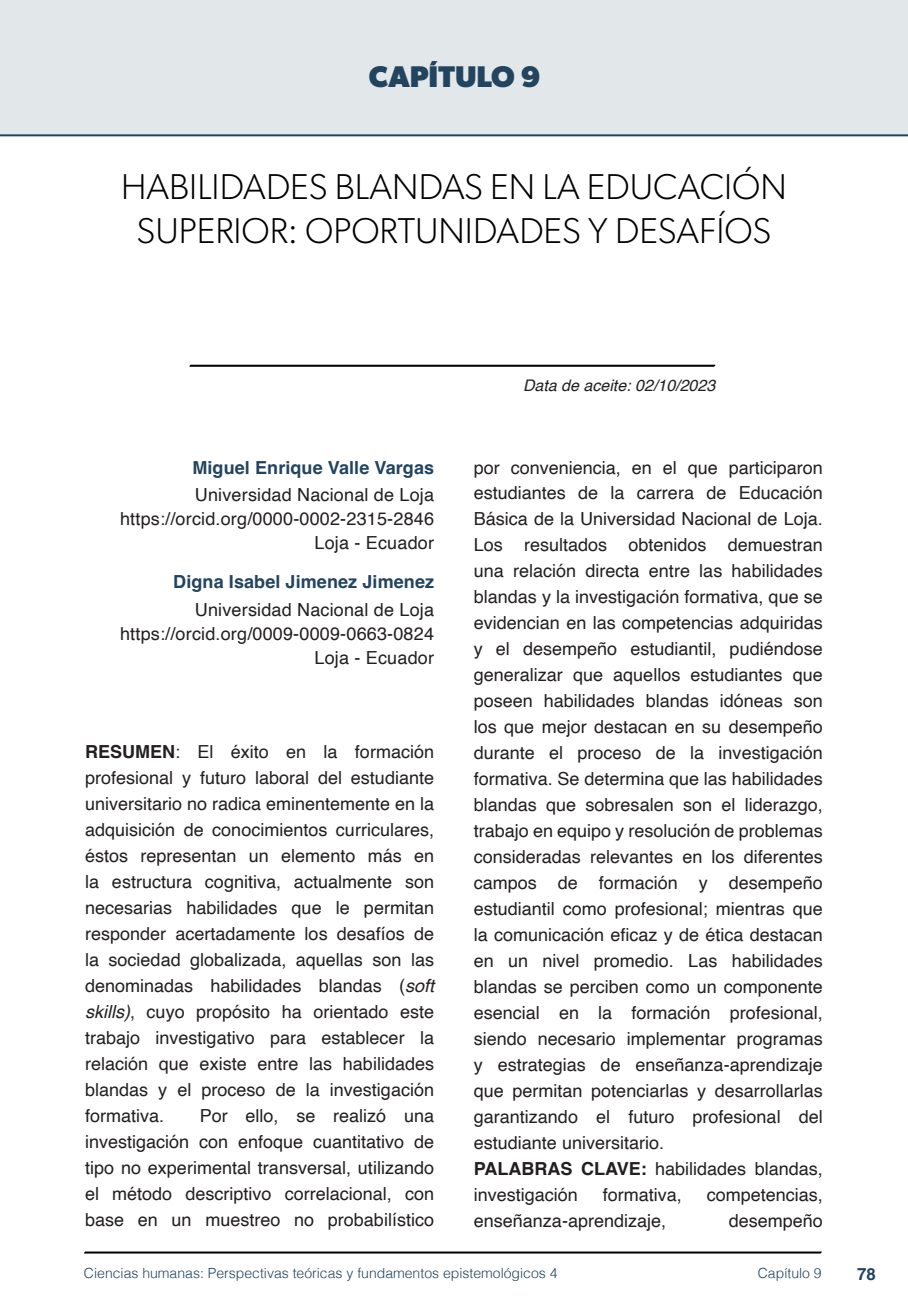
<style>
.page{position:relative;width:908px;height:1304px;background:#fff}
.page>*{position:absolute;margin:0;border:0;box-sizing:border-box;transform-origin:0 0}
.t1{font:300 36px/44px "Gibson";color:#000;text-align:center}
.t2{font:700 30px "Gibson";color:#23445f}
.t3{font:18px/26px "Helvetica";color:#231f20;text-align:right}
.t4{font:700 18px "Helvetica";letter-spacing:.005em;color:#23445f}
.t5{font:700 16.8px "Helvetica";color:#23445f}
.t6{font:italic 16px "Helvetica";color:#231f20}
.t7{font:300 14px "Helvetica";color:#23445f}
.s1{font-weight:700}
.s2{font-style:italic}
</style>
<div class="page">
<svg style="left:84px;top:1251px;width:737px;height:3px;background:#515151"></svg>
<svg style="left:189px;top:364px;width:526px;height:3px;background:#4f4f4f"></svg>
<div style="left:0;top:0;width:907px;height:136px;background:#e2e7e9"></div>
<div style="left:44px;top:72px;width:68px;height:61px;background:#e2e7e9"></div>
<h2 class="t2" style="left:369px;top:58px;width:173px">CAPÍTULO 9</h2>
<h1 class="t1" style="left:121px;top:164px;width:667px">HABILIDADES BLANDAS EN LA EDUCACIÓN<br>SUPERIOR: OPORTUNIDADES Y DESAFÍOS</h1>
<p class="t4" style="left:192px;top:456px;width:243px">Miguel Enrique Valle Vargas</p>
<p class="t3" style="left:120px;top:483px;width:315px;line-height:24px">Universidad Nacional de Loja https://orcid.org/0000-0002-2315-2846<br>Loja - Ecuador</p>
<p class="t4" style="left:173px;top:571px;width:262px">Digna Isabel Jimenez Jimenez</p>
<p class="t3" style="left:120px;top:598px;width:315px;line-height:24px">Universidad Nacional de Loja https://orcid.org/0009-0009-0663-0824<br>Loja - Ecuador</p>
<p class="t3" style="left:85px;top:739px;width:350px;text-align:justify"><span class="s1">RESUMEN</span>: El éxito en la formación profesional y futuro laboral del estudiante universitario no radica eminentemente en la adquisición de conocimientos curriculares, éstos representan un elemento más en la estructura cognitiva, actualmente son necesarias habilidades que le permitan responder acertadamente los desafíos de la sociedad globalizada, aquellas son las denominadas habilidades blandas (<span class="s2">soft skills)</span>, cuyo propósito ha orientado este trabajo investigativo para establecer la relación que existe entre las habilidades blandas y el proceso de la investigación formativa.</p>
<p class="t3" style="left:85px;top:1103px;width:350px;text-align:justify;text-indent:115px">Por ello, se realizó una investigación con enfoque cuantitativo de tipo no experimental transversal, utilizando el método descriptivo correlacional, con base en un muestreo no probabilístico</p>
<p class="t6" style="left:523px;top:373px;width:194px">Data de aceite: 02/10/2023</p>
<p class="t3" style="left:473px;top:455px;width:350px;text-align:left">por conveniencia, en el que participaron estudiantes de la carrera de Educación Básica de la Universidad Nacional de Loja.<br>Los resultados obtenidos demuestran una relación directa entre las habilidades blandas y la investigación formativa, que se evidencian en las competencias adquiridas y el desempeño estudiantil, pudiéndose generalizar que aquellos estudiantes que poseen habilidades blandas idóneas son los que mejor destacan en su desempeño durante el proceso de la investigación formativa. Se determina que las habilidades blandas que sobresalen son el liderazgo, trabajo en equipo y resolución de problemas consideradas relevantes en los diferentes campos de formación y desempeño estudiantil como profesional; mientras que la comunicación eficaz y de ética destacan en un nivel promedio. Las habilidades blandas se perciben como un componente esencial en la formación profesional, siendo necesario implementar programas y estrategias de enseñanza-aprendizaje que permitan potenciarlas y desarrollarlas garantizando el futuro profesional del estudiante universitario.<br><span class="s1">PALABRAS CLAVE:</span> habilidades blandas, investigación</p>
<p class="t3" style="left:602px;top:1182px;width:81px">formativa,</p>
<p class="t3" style="left:706px;top:1182px;width:118px">competencias,</p>
<p class="t3" style="left:473px;top:1208px;width:194px">enseñanza-aprendizaje,</p>
<p class="t3" style="left:728px;top:1208px;width:96px">desempeño</p>
<p class="t7" style="left:84px;top:1261px;width:475px">Ciencias humanas: Perspectivas teóricas y fundamentos epistemológicos 4</p>
<p class="t7" style="left:757px;top:1261px;width:65px">Capítulo 9</p>
<p class="t5" style="left:856px;top:1264px;width:20px">78</p>
</div>
